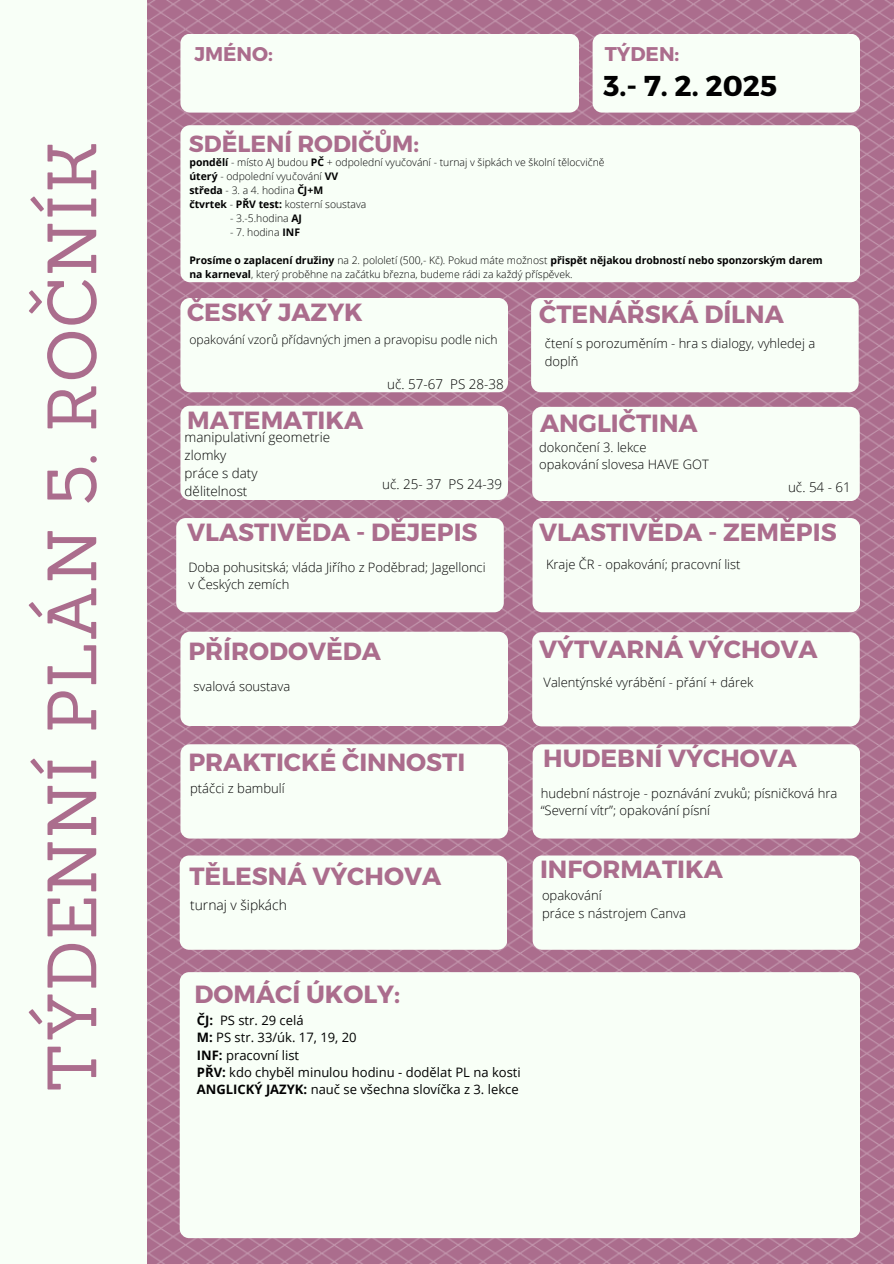
<style>
.page{position:relative;width:894px;height:1264px;background:#fff}
.page>*{position:absolute;margin:0;border:0;box-sizing:border-box;transform-origin:0 0}
.t1{font:67.8px "Sanchez";letter-spacing:.01em;color:#ab6d8d}
.t2{font:700 28.65px "Montserrat";color:#010101}
.t3{font:700 24.75px "Montserrat";color:#ab6d8d}
.t4{font:700 23.25px "Montserrat";color:#ab6d8d}
.t5{font:700 19.8px "Montserrat";color:#ab6d8d}
.t6{font:300 13.8px "Open Sans";color:#010101}
.t7{font:300 13.35px/17.9px "Open Sans";color:#010101}
.t8{font:13.05px/17.4px "Open Sans";color:#010101}
.t9{font:300 13.05px/17.4px "Open Sans";color:#010101}
.t10{font:300 12.9px/17.2px "Open Sans";color:#010101}
.t11{font:300 12.15px "Open Sans";color:#010101}
.t12{font:300 10.35px/14px "Open Sans";color:#010101}
.s1{font-weight:700}
</style>
<div class="page">
<img style="left:147px;top:0;width:746px;height:1263px">
<div style="left:0;top:0;width:147px;height:1263px;background:#f8fff7"></div>
<div style="left:180px;top:125px;width:679px;height:157px;background:#f8fff7;border-radius:9px"></div>
<div style="left:180px;top:34px;width:399px;height:79px;background:#f8fff7;border-radius:9px"></div>
<div style="left:592px;top:34px;width:267px;height:79px;background:#f8fff7;border-radius:9px"></div>
<div style="left:180px;top:972px;width:680px;height:266px;background:#f8fff7;border-radius:9px"></div>
<div style="left:180px;top:298px;width:328px;height:94px;background:#f8fff7;border-radius:9px"></div>
<div style="left:180px;top:405px;width:328px;height:95px;background:#f8fff7;border-radius:9px"></div>
<div style="left:531px;top:298px;width:327px;height:94px;background:#f8fff7;border-radius:9px"></div>
<div style="left:176px;top:518px;width:327px;height:94px;background:#f8fff7;border-radius:9px"></div>
<div style="left:532px;top:518px;width:327px;height:94px;background:#f8fff7;border-radius:9px"></div>
<div style="left:180px;top:631px;width:328px;height:95px;background:#f8fff7;border-radius:9px"></div>
<div style="left:532px;top:632px;width:327px;height:94px;background:#f8fff7;border-radius:9px"></div>
<div style="left:180px;top:744px;width:328px;height:94px;background:#f8fff7;border-radius:9px"></div>
<div style="left:532px;top:744px;width:327px;height:94px;background:#f8fff7;border-radius:9px"></div>
<div style="left:180px;top:855px;width:327px;height:94px;background:#f8fff7;border-radius:9px"></div>
<div style="left:532px;top:855px;width:327px;height:94px;background:#f8fff7;border-radius:9px"></div>
<div style="left:532px;top:407px;width:327px;height:94px;background:#f8fff7;border-radius:9px"></div>
<p class="t1" style="left:28px;top:1092px;width:953px;rotate:-90deg">TÝDENNÍ PLÁN 5. ROČNÍK</p>
<p class="t5" style="left:194px;top:42px;width:80px">JMÉNO:</p>
<h4 class="t4" style="left:189px;top:128px;width:232px">SDĚLENÍ RODIČŮM:</h4>
<h4 class="t5" style="left:604px;top:42px;width:76px">TÝDEN:</h4>
<h3 class="t2" style="left:603px;top:67px;width:175px">3.- 7. 2. 2025</h3>
<h3 class="t12" style="left:189px;top:155px;width:416px"><span class="s1">pondělí</span> - místo AJ budou <span class="s1">PČ</span> + odpolední vyučování - turnaj v šipkách ve školní tělocvičně</h3>
<h5 class="t12" style="left:189px;top:169px;width:150px"><span class="s1">úterý</span> - odpolední vyučování <span class="s1">VV</span></h5>
<h3 class="t12" style="left:189px;top:183px;width:135px"><span class="s1">středa</span> - 3. a 4. hodina <span class="s1">ČJ+M</span></h3>
<h5 class="t12" style="left:189px;top:197px;width:178px"><span class="s1">čtvrtek</span> - <span class="s1">PŘV test:</span> kosterní soustava</h5>
<h3 class="t12" style="left:230px;top:211px;width:74px">- 3.-5.hodina <span class="s1">AJ</span></h3>
<h5 class="t12" style="left:230px;top:225px;width:71px">- 7. hodina <span class="s1">INF</span></h5>
<h3 class="t12" style="left:189px;top:253px;width:634px"><span class="s1">Prosíme o zaplacení družiny</span> na 2. pololetí (500,- Kč). Pokud máte možnost <span class="s1">přispět nějakou drobností nebo sponzorským darem na karneval</span>, který proběhne na začátku března, budeme rádi za každý příspěvek.</h3>
<p class="t3" style="left:187px;top:296px;width:177px">ČESKÝ JAZYK</p>
<h5 class="t11" style="left:189px;top:331px;width:310px">opakování vzorů přídavných jmen a pravopisu podle nich</h5>
<p class="t3" style="left:187px;top:403px;width:177px">MATEMATIKA</p>
<h5 class="t7" style="left:185px;top:428px;width:147px">manipulativní geometrie zlomky<br>práce s daty<br>dělitelnost</h5>
<h5 class="t7" style="left:387px;top:375px;width:118px">uč. 57-67 PS 28-38</h5>
<h3 class="t7" style="left:382px;top:475px;width:121px">uč. 25- 37 PS 24-39</h3>
<h2 class="t3" style="left:539px;top:298px;width:246px">ČTENÁŘSKÁ DÍLNA</h2>
<h5 class="t10" style="left:544px;top:334px;width:272px">čtení s porozuměním - hra s dialogy, vyhledej a doplň</h5>
<h3 class="t3" style="left:540px;top:407px;width:159px">ANGLIČTINA</h3>
<h3 class="t10" style="left:539px;top:438px;width:171px">dokončení 3. lekce opakování slovesa HAVE GOT</h3>
<h5 class="t7" style="left:787px;top:477px;width:64px">uč. 54 - 61</h5>
<p class="t3" style="left:187px;top:516px;width:292px">VLASTIVĚDA - DĚJEPIS</p>
<p class="t3" style="left:539px;top:516px;width:299px">VLASTIVĚDA - ZEMĚPIS</p>
<h5 class="t10" style="left:188px;top:558px;width:299px">Doba pohusitská; vláda Jiřího z Poděbrad; Jagellonci v Českých zemích</h5>
<h3 class="t10" style="left:546px;top:556px;width:196px">Kraje ČR - opakování; pracovní list</h3>
<h3 class="t3" style="left:188px;top:635px;width:194px">PŘÍRODOVĚDA</h3>
<h3 class="t3" style="left:539px;top:633px;width:280px">VÝTVARNÁ VÝCHOVA</h3>
<h5 class="t10" style="left:193px;top:677px;width:98px">svalová soustava</h5>
<h3 class="t10" style="left:543px;top:673px;width:211px">Valentýnské vyrábění - přání + dárek</h3>
<h6 class="t3" style="left:188px;top:746px;width:278px">PRAKTICKÉ ČINNOSTI</h6>
<h5 class="t3" style="left:543px;top:742px;width:255px">HUDEBNÍ VÝCHOVA</h5>
<h5 class="t9" style="left:190px;top:778px;width:96px">ptáčci z bambulí</h5>
<h3 class="t9" style="left:540px;top:784px;width:298px">hudební nástroje - poznávání zvuků; písničková hra “Severní vítr”; opakování písní</h3>
<h4 class="t3" style="left:189px;top:860px;width:253px">TĚLESNÁ VÝCHOVA</h4>
<h3 class="t3" style="left:540px;top:853px;width:184px">INFORMATIKA</h3>
<h5 class="t9" style="left:542px;top:886px;width:145px">opakování<br>práce s nástrojem Canva</h5>
<h5 class="t6" style="left:190px;top:895px;width:98px">turnaj v šipkách</h5>
<p class="t3" style="left:194px;top:977px;width:207px">DOMÁCÍ ÚKOLY:</p>
<h5 class="t8" style="left:197px;top:1011px;width:325px"><span class="s1">ČJ:</span> PS str. 29 celá<br><span class="s1">M:</span> PS str. 33/úk. 17, 19, 20<br><span class="s1">INF:</span> pracovní list<br><span class="s1">PŘV:</span> kdo chyběl minulou hodinu - dodělat PL na kosti<br><span class="s1">ANGLICKÝ JAZYK:</span> nauč se všechna slovíčka z 3. lekce</h5>
</div>
